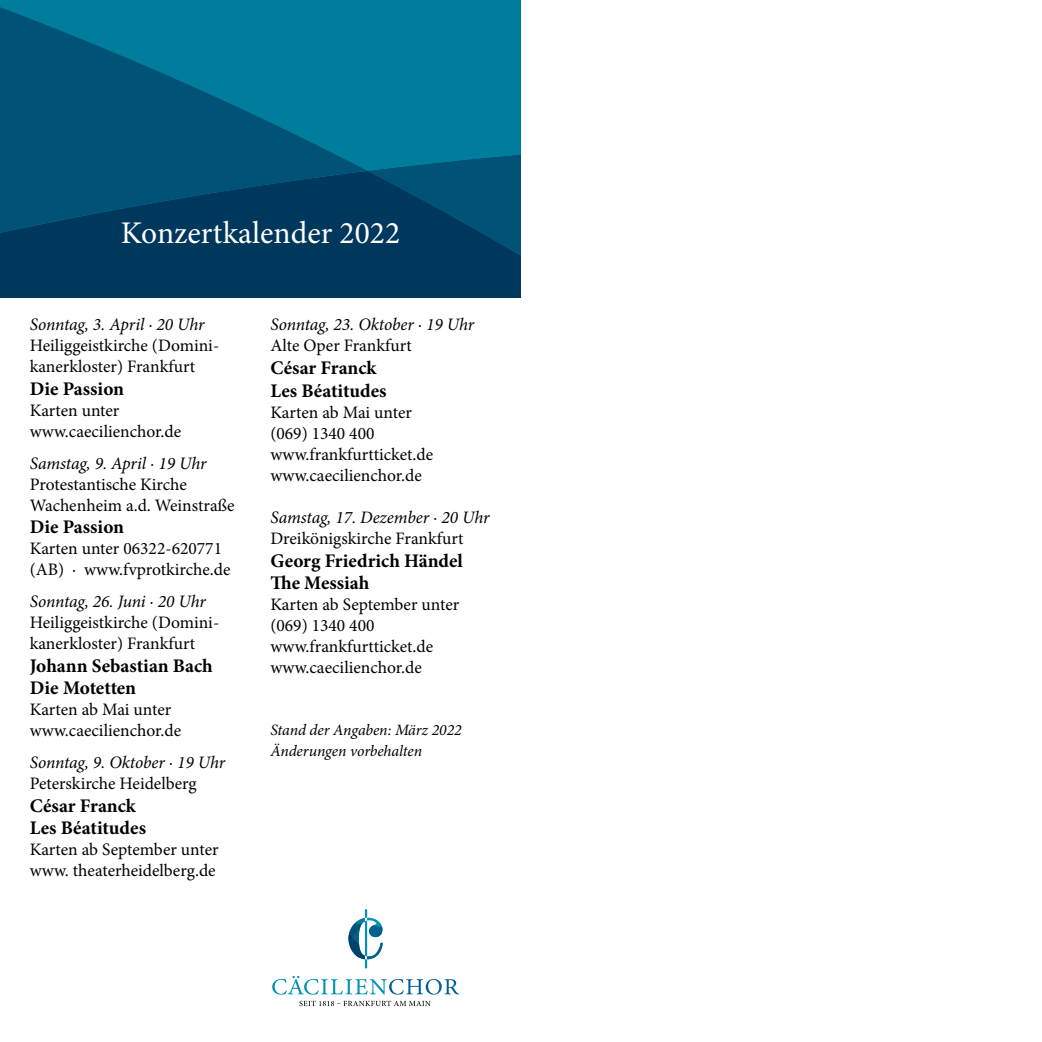
<style>
.page{position:relative;width:1042px;height:1042px;background:#fff}
.page>*{position:absolute;margin:0;border:0;box-sizing:border-box;transform-origin:0 0}
.t1{font:31.5px "Minion Pro";color:#fff}
.t2{font:700 19.25px/22.8px "Minion Pro";color:#000}
.t3{font:17.5px/21px "Minion Pro";color:#000}
.t4{font:italic 17.5px "Minion Pro";letter-spacing:-.01em;color:#000}
.t5{font:italic 15.75px/21px "Minion Pro";letter-spacing:-.005em;color:#000}
</style>
<div class="page">
<div style="left:368px;top:0;width:153px;height:171px;background:#007d9c"></div>
<svg style="left:368px;top:171px;width:153px;height:127px;background:#004065"></svg>
<svg style="left:0;top:0;width:368px;height:298px;background:#005678"></svg>
<svg style="left:299px;top:1000px;width:131px;height:6px"></svg>
<svg style="left:272px;top:976px;width:187px;height:18px"></svg>
<svg style="left:348px;top:909px;width:35px;height:59px"></svg>
<h1 class="t1" style="left:121px;top:212px;width:281px">Konzertkalender 2022</h1>
<p class="t4" style="left:30px;top:313px;width:176px">Sonntag, 3. April · 20 Uhr</p>
<p class="t3" style="left:30px;top:335px;width:191px">Heiliggeistkirche (Domini&shy;kanerkloster) Frankfurt</p>
<p class="t2" style="left:30px;top:377px;width:96px">Die Passion</p>
<p class="t3" style="left:30px;top:400px;width:153px">Karten unter www.caecilienchor.de</p>
<p class="t4" style="left:30px;top:451px;width:178px">Samstag, 9. April · 19 Uhr</p>
<p class="t3" style="left:30px;top:473px;width:206px">Protestantische Kirche<br>Wachenheim a.d. Weinstraße</p>
<p class="t2" style="left:30px;top:515px;width:96px">Die Passion</p>
<p class="t3" style="left:30px;top:538px;width:202px">Karten unter 06322-620771 (AB) · www.fvprotkirche.de</p>
<p class="t4" style="left:30px;top:589px;width:178px">Sonntag, 26. Juni · 20 Uhr</p>
<p class="t3" style="left:30px;top:612px;width:191px">Heiliggeistkirche (Domini&shy;kanerkloster) Frankfurt</p>
<p class="t2" style="left:30px;top:654px;width:185px">Johann Sebastian Bach<br>Die Motetten</p>
<p class="t3" style="left:30px;top:699px;width:153px">Karten ab Mai unter www.caecilienchor.de</p>
<p class="t4" style="left:30px;top:750px;width:197px">Sonntag, 9. Oktober · 19 Uhr</p>
<p class="t3" style="left:30px;top:773px;width:168px">Peterskirche Heidelberg</p>
<p class="t2" style="left:30px;top:794px;width:118px">César Franck<br>Les Béatitudes</p>
<p class="t3" style="left:30px;top:839px;width:190px">Karten ab September unter www. theaterheidelberg.de</p>
<p class="t4" style="left:270px;top:313px;width:205px">Sonntag, 23. Oktober · 19 Uhr</p>
<p class="t3" style="left:270px;top:335px;width:143px">Alte Oper Frankfurt</p>
<p class="t2" style="left:270px;top:356px;width:118px">César Franck<br>Les Béatitudes</p>
<p class="t3" style="left:270px;top:402px;width:164px">Karten ab Mai unter (069) 1340 400 www.frankfurtticket.de www.caecilienchor.de</p>
<p class="t4" style="left:270px;top:505px;width:221px">Samstag, 17. Dezember · 20 Uhr</p>
<p class="t3" style="left:270px;top:528px;width:195px">Dreikönigskirche Frankfurt</p>
<p class="t2" style="left:270px;top:549px;width:194px">Georg Friedrich Händel<br>The Messiah</p>
<p class="t3" style="left:270px;top:594px;width:190px">Karten ab September unter (069) 1340 400 www.frankfurtticket.de www.caecilienchor.de</p>
<p class="t5" style="left:270px;top:719px;width:193px">Stand der Angaben: März 2022<br>Änderungen vorbehalten</p>
</div>
